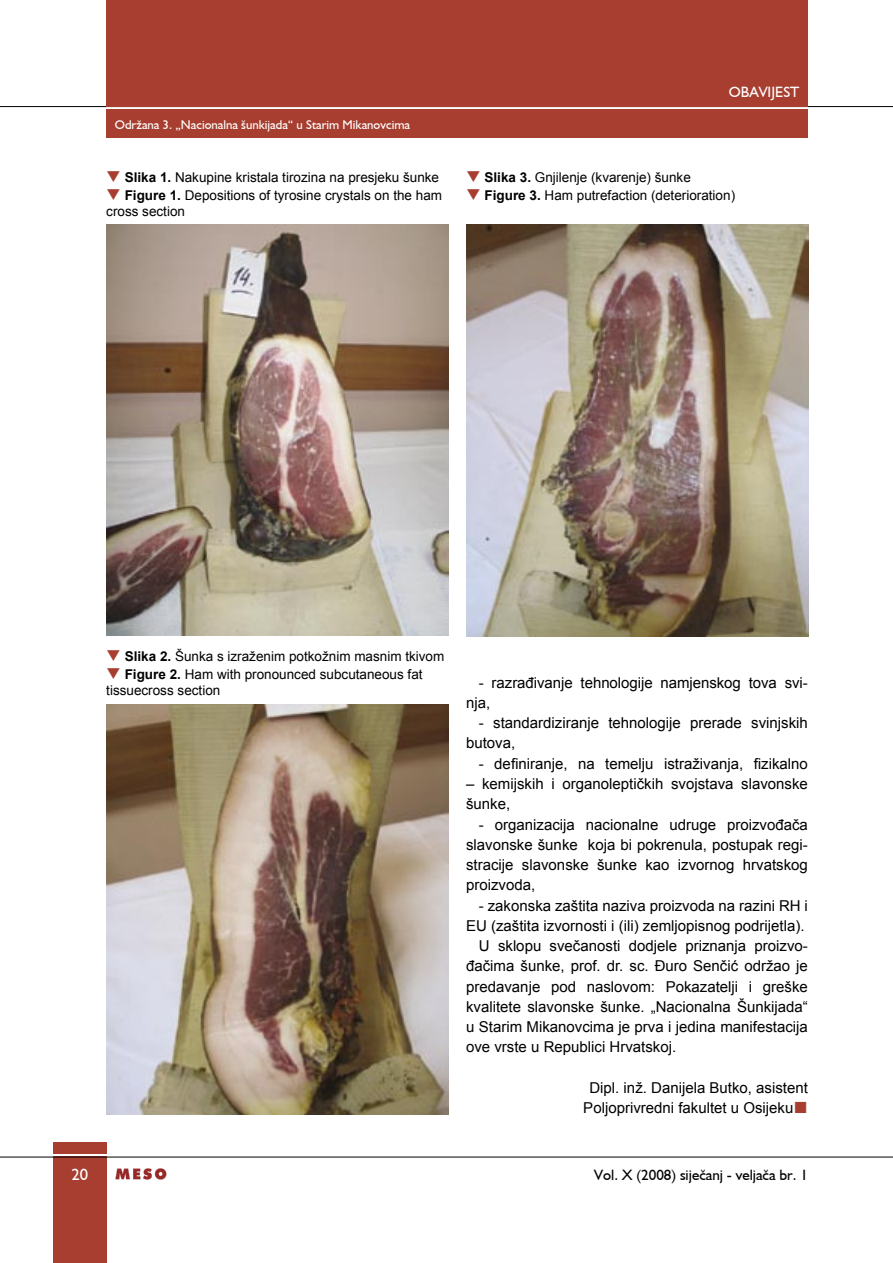
<style>
.page{position:relative;width:893px;height:1263px;background:#fff}
.page>*{position:absolute;margin:0;border:0;box-sizing:border-box;transform-origin:0 0}
.t1{font:16.5px "Humanist 521 BT";color:#fff}
.t2{font:15px/20.2px "Arial";color:#000}
.t3{font:15px "Humanist 521 BT";color:#000}
.t4{font:15px "Humanist 521 BT";color:#fff}
.t5{font:13.5px/16.2px "Arial";color:#000}
.t6{font:12.75px "Humanist 521 BT";color:#fff}
.s1{color:#a73e2f}
.s2{font-weight:700}
.s3{font-size:24px;color:#a73e2f}
</style>
<div class="page">
<svg style="left:115px;top:1168px;width:51px;height:11px"></svg>
<div style="left:53px;top:1157px;width:53px;height:106px;background:#a73e2f"></div>
<hr style="left:0;top:1157px;width:893px;height:1px;background:#000">
<div style="left:53px;top:1143px;width:53px;height:11px;background:#a73e2f"></div>
<hr style="left:0;top:106px;width:893px;height:1px;background:#000">
<div style="left:106px;top:0;width:702px;height:107px;background:#a73e2f"></div>
<div style="left:106px;top:110px;width:702px;height:28px;background:#a73e2f"></div>
<img style="left:106px;top:224px;width:342px;height:411px">
<img style="left:106px;top:704px;width:342px;height:410px">
<img style="left:466px;top:224px;width:342px;height:412px">
<p class="t6" style="left:115px;top:116px;width:297px">Održana 3. „Nacionalna šunkijada“ u Starim Mikanovcima</p>
<p class="t5" style="left:106px;top:169px;width:334px"><span class="s1">❑</span> <span class="s2">Slika 1.</span> Nakupine kristala tirozina na presjeku šunke</p>
<p class="t5" style="left:106px;top:187px;width:337px"><span class="s1">❑</span> <span class="s2">Figure 1.</span> Depositions of tyrosine crystals on the ham cross section</p>
<p class="t4" style="left:729px;top:83px;width:72px">OBAVIJEST</p>
<p class="t5" style="left:466px;top:169px;width:226px"><span class="s1">❑</span> <span class="s2">Slika 3.</span> Gnjilenje (kvarenje) šunke</p>
<p class="t5" style="left:466px;top:187px;width:271px"><span class="s1">❑</span> <span class="s2">Figure 3.</span> Ham putrefaction (deterioration)</p>
<p class="t5" style="left:106px;top:648px;width:340px"><span class="s1">❑</span> <span class="s2">Slika 2.</span> Šunka s izraženim potkožnim masnim tkivom</p>
<p class="t5" style="left:106px;top:666px;width:318px"><span class="s1">❑</span> <span class="s2">Figure 2.</span> Ham with pronounced subcutaneous fat tissuecross section</p>
<p class="t2" style="left:466px;top:672px;width:343px;text-indent:13px">- razrađivanje tehnologije namjenskog tova svi&shy;nja,</p>
<p class="t2" style="left:466px;top:713px;width:343px;text-indent:13px">- standardiziranje tehnologije prerade svinjskih butova,</p>
<p class="t2" style="left:479px;top:753px;width:331px">- definiranje, na temelju istraživanja, fizikalno</p>
<p class="t2" style="left:466px;top:774px;width:343px">– kemijskih i organoleptičkih svojstava slavonske šunke,</p>
<p class="t2" style="left:466px;top:814px;width:343px;text-align:justify;text-indent:13px">- organizacija nacionalne udruge proizvođača slavonske šunke koja bi pokrenula, postupak regi&shy;stracije slavonske šunke kao izvornog hrvatskog proizvoda,</p>
<p class="t2" style="left:479px;top:895px;width:331px">- zakonska zaštita naziva proizvoda na razini RH i</p>
<p class="t2" style="left:466px;top:915px;width:340px">EU (zaštita izvornosti i (ili) zemljopisnog podrijetla).</p>
<p class="t2" style="left:479px;top:936px;width:331px">U sklopu svečanosti dodjele priznanja proizvo-</p>
<p class="t2" style="left:466px;top:956px;width:343px">đačima šunke, prof. dr. sc. Đuro Senčić održao je</p>
<p class="t2" style="left:466px;top:976px;width:343px">predavanje pod naslovom: Pokazatelji i greške</p>
<p class="t2" style="left:466px;top:996px;width:343px">kvalitete slavonske šunke. „Nacionalna Šunkijada“</p>
<p class="t2" style="left:466px;top:1017px;width:343px">u Starim Mikanovcima je prva i jedina manifestacija</p>
<p class="t2" style="left:466px;top:1037px;width:212px">ove vrste u Republici Hrvatskoj.</p>
<p class="t2" style="left:583px;top:1077px;width:226px;text-align:center">Dipl. inž. Danijela Butko, asistent<br>Poljoprivredni fakultet u Osijeku<span class="s3">■</span></p>
<p class="t1" style="left:71px;top:1164px;width:18px">20</p>
<p class="t3" style="left:594px;top:1165px;width:215px">Vol. X (2008) siječanj - veljača br. 1</p>
</div>
